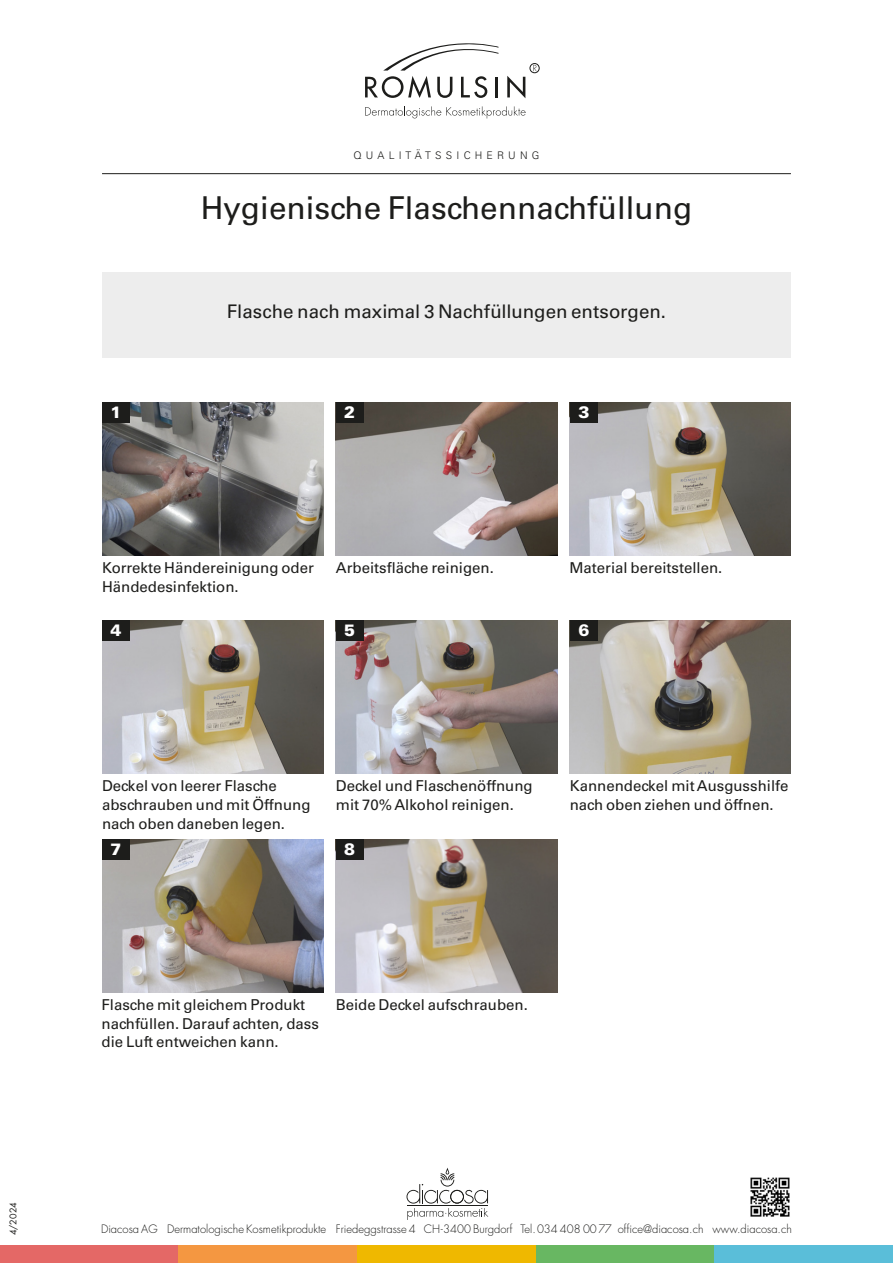
<style>
.page{position:relative;width:893px;height:1263px;background:#fff}
.page>*{position:absolute;margin:0;border:0;box-sizing:border-box;transform-origin:0 0}
.t1{font:31.5px "Univers LT Std";color:#1d1d1b}
.t2{font:18.75px "Univers LT Std";color:#1d1d1b}
.t3{font:900 16.5px "Univers LT Std";color:#fff}
.t4{font:15px/18.8px "Univers LT Std";color:#1d1d1b}
.t5{font:300 11.25px "Futura Std";color:#1d1d1b}
.t6{font:300 10.5px "Univers LT Std";letter-spacing:.4em;color:#1d1d1b}
.t7{font:9px "Futura Std";color:#1d1d1b}
</style>
<div class="page">
<div style="left:102px;top:273px;width:689px;height:85px;background:#ededed"></div>
<hr style="left:102px;top:173px;width:689px;height:1px;background:#1d1d1b">
<svg style="left:507px;top:76px;width:18px;height:22px"></svg>
<svg style="left:365px;top:43px;width:133px;height:55px"></svg>
<svg style="left:365px;top:106px;width:161px;height:12px"></svg>
<div style="left:530px;top:63px;width:9px;height:10px;border:1px solid #1d1d1b;border-radius:50%"></div>
<svg style="left:533px;top:65px;width:4px;height:6px"></svg>
<div style="left:0;top:1245px;width:179px;height:18px;background:#e46866"></div>
<div style="left:179px;top:1245px;width:178px;height:18px;background:#f49741"></div>
<div style="left:357px;top:1245px;width:179px;height:18px;background:#efb800"></div>
<div style="left:536px;top:1245px;width:178px;height:18px;background:#68b762"></div>
<div style="left:714px;top:1245px;width:179px;height:18px;background:#5abed9"></div>
<svg style="left:406px;top:1167px;width:82px;height:53px"></svg>
<img style="left:750px;top:1177px;width:40px;height:40px">
<img style="left:102px;top:839px;width:221px;height:153px">
<img style="left:336px;top:839px;width:221px;height:153px">
<div style="left:102px;top:839px;width:28px;height:21px;background:#1d1d1b"></div>
<div style="left:336px;top:839px;width:27px;height:21px;background:#1d1d1b"></div>
<img style="left:336px;top:402px;width:221px;height:153px">
<img style="left:102px;top:402px;width:221px;height:153px">
<img style="left:570px;top:402px;width:221px;height:154px">
<div style="left:102px;top:402px;width:28px;height:21px;background:#1d1d1b"></div>
<div style="left:336px;top:402px;width:27px;height:21px;background:#1d1d1b"></div>
<div style="left:570px;top:402px;width:28px;height:21px;background:#1d1d1b"></div>
<img style="left:102px;top:620px;width:221px;height:153px">
<img style="left:570px;top:620px;width:221px;height:153px">
<img style="left:336px;top:620px;width:221px;height:153px">
<div style="left:102px;top:620px;width:28px;height:21px;background:#1d1d1b"></div>
<div style="left:336px;top:620px;width:27px;height:21px;background:#1d1d1b"></div>
<div style="left:570px;top:620px;width:28px;height:21px;background:#1d1d1b"></div>
<p class="t7" style="left:7px;top:1235px;width:34px;rotate:-90deg">4/2024</p>
<p class="t6" style="left:354px;top:148px;width:187px">QUALITÄTSSICHERUNG</p>
<h1 class="t1" style="left:201px;top:190px;width:493px">Hygienische Flaschennachfüllung</h1>
<p class="t2" style="left:227px;top:300px;width:441px">Flasche nach maximal 3 Nachfüllungen entsorgen.</p>
<p class="t3" style="left:110px;top:402px;width:13px">1</p>
<p class="t3" style="left:344px;top:402px;width:13px">2</p>
<p class="t3" style="left:578px;top:402px;width:13px">3</p>
<p class="t4" style="left:102px;top:558px;width:213px">Korrekte Händereinigung oder<br>Händedesinfektion.</p>
<p class="t4" style="left:336px;top:558px;width:160px">Arbeitsfläche reinigen.</p>
<p class="t4" style="left:569px;top:558px;width:154px">Material bereitstellen.</p>
<p class="t3" style="left:110px;top:620px;width:13px">4</p>
<p class="t3" style="left:344px;top:620px;width:13px">5</p>
<p class="t3" style="left:578px;top:620px;width:13px">6</p>
<p class="t4" style="left:102px;top:777px;width:210px">Deckel von leerer Flasche abschrauben und mit Öffnung nach oben daneben legen.</p>
<p class="t4" style="left:336px;top:777px;width:198px">Deckel und Flaschenöffnung mit 70% Alkohol reinigen.</p>
<p class="t4" style="left:570px;top:777px;width:220px">Kannendeckel mit Ausgusshilfe nach oben ziehen und öffnen.</p>
<p class="t3" style="left:110px;top:839px;width:13px">7</p>
<p class="t3" style="left:344px;top:839px;width:13px">8</p>
<p class="t4" style="left:102px;top:995px;width:219px">Flasche mit gleichem Produkt nachfüllen. Darauf achten, dass die Luft entweichen kann.</p>
<p class="t4" style="left:336px;top:995px;width:194px">Beide Deckel aufschrauben.</p>
<p class="t5" style="left:101px;top:1222px;width:692px">Diacosa AG Dermatologische Kosmetikprodukte Friedeggstrasse 4 CH-3400 Burgdorf Tel. 034 408 00 77 office@diacosa.ch www.diacosa.ch</p>
</div>
